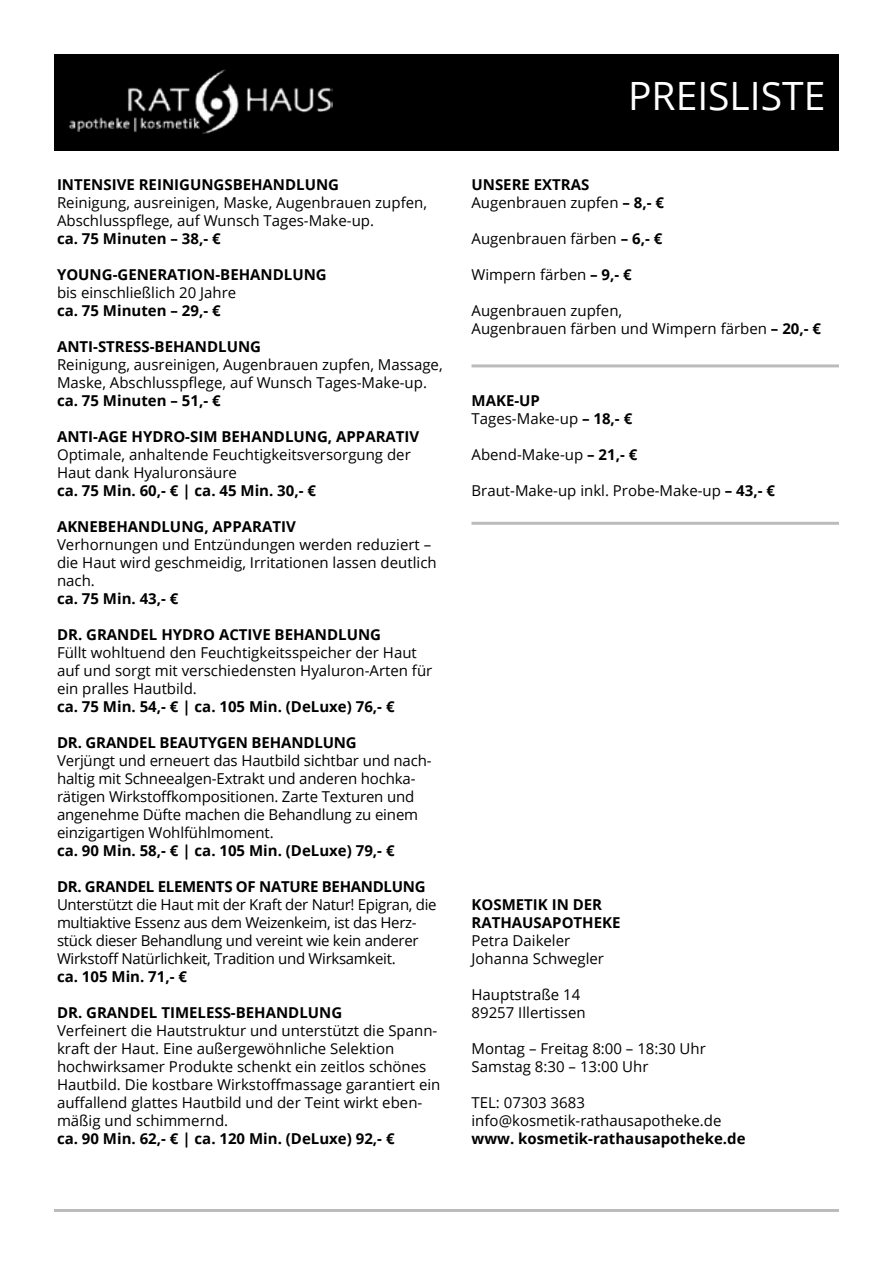
<style>
.page{position:relative;width:893px;height:1263px;background:#fff}
.page>*{position:absolute;margin:0;border:0;box-sizing:border-box;transform-origin:0 0}
.t1{font:39px "Open Sans";color:#fff}
.t2{font:15px/18px "Open Sans";color:#000}
.t3{font:700 15px/18px "Open Sans";color:#000}
.t4{font:15px/18px "Open Sans";letter-spacing:-.02em;color:#000}
.t5{font:700 15px "Open Sans";letter-spacing:-.02em;color:#000}
.s1{font-weight:400}
.s2{font-weight:700}
</style>
<div class="page">
<div style="left:54px;top:54px;width:785px;height:97px;background:#000"></div>
<hr style="left:471px;top:364px;width:368px;height:3px;background:#000">
<hr style="left:54px;top:1209px;width:785px;height:3px;background:#000">
<hr style="left:471px;top:522px;width:368px;height:3px;background:#000">
<img style="left:68px;top:69px;width:264px;height:66px">
<p class="t3" style="left:57px;top:175px;width:284px">INTENSIVE REINIGUNGSBEHANDLUNG</p>
<p class="t2" style="left:57px;top:193px;width:372px">Reinigung, ausreinigen, Maske, Augenbrauen zupfen,<br>Abschlusspflege, auf Wunsch Tages-Make-up.</p>
<p class="t3" style="left:57px;top:229px;width:165px">ca. 75 Minuten – 38,- €</p>
<p class="t3" style="left:57px;top:265px;width:271px">YOUNG-GENERATION-BEHANDLUNG</p>
<p class="t2" style="left:57px;top:283px;width:181px">bis einschließlich 20 Jahre</p>
<p class="t3" style="left:57px;top:301px;width:165px">ca. 75 Minuten – 29,- €</p>
<p class="t3" style="left:57px;top:337px;width:206px">ANTI-STRESS-BEHANDLUNG</p>
<p class="t2" style="left:57px;top:355px;width:387px">Reinigung, ausreinigen, Augenbrauen zupfen, Massage,<br>Maske, Abschlusspflege, auf Wunsch Tages-Make-up.</p>
<p class="t3" style="left:57px;top:391px;width:165px">ca. 75 Minuten – 51,- €</p>
<p class="t3" style="left:57px;top:427px;width:364px">ANTI-AGE HYDRO-SIM BEHANDLUNG, APPARATIV</p>
<p class="t2" style="left:57px;top:445px;width:355px">Optimale, anhaltende Feuchtigkeitsversorgung der<br>Haut dank Hyaluronsäure</p>
<p class="t3" style="left:57px;top:481px;width:261px">ca. 75 Min. 60,- € | ca. 45 Min. 30,- €</p>
<p class="t3" style="left:57px;top:517px;width:240px">AKNEBEHANDLUNG, APPARATIV</p>
<p class="t2" style="left:57px;top:535px;width:381px">Verhornungen und Entzündungen werden reduziert – die Haut wird geschmeidig, Irritationen lassen deutlich nach.</p>
<p class="t3" style="left:57px;top:589px;width:123px">ca. 75 Min. 43,- €</p>
<p class="t3" style="left:57px;top:625px;width:326px">DR. GRANDEL HYDRO ACTIVE BEHANDLUNG</p>
<p class="t2" style="left:57px;top:643px;width:377px">Füllt wohltuend den Feuchtigkeitsspeicher der Haut auf und sorgt mit verschiedensten Hyaluron-Arten für ein pralles Hautbild.</p>
<p class="t3" style="left:57px;top:697px;width:339px">ca. 75 Min. 54,- € | ca. 105 Min. (DeLuxe) 76,- €</p>
<p class="t3" style="left:57px;top:733px;width:301px">DR. GRANDEL BEAUTYGEN BEHANDLUNG</p>
<p class="t2" style="left:57px;top:751px;width:376px">Verjüngt und erneuert das Hautbild sichtbar und nach&shy;haltig mit Schneealgen-Extrakt und anderen hochka&shy;rätigen Wirkstoffkompositionen. Zarte Texturen und angenehme Düfte machen die Behandlung zu einem einzigartigen Wohlfühlmoment.</p>
<p class="t3" style="left:57px;top:841px;width:339px">ca. 90 Min. 58,- € | ca. 105 Min. (DeLuxe) 79,- €</p>
<p class="t5" style="left:57px;top:876px;width:370px">DR. GRANDEL ELEMENTS OF NATURE BEHANDLUNG</p>
<p class="t4" style="left:57px;top:895px;width:381px">Unterstützt die Haut mit der Kraft der Natur! Epigran, die multiaktive Essenz aus dem Weizenkeim, ist das Herz&shy;stück dieser Behandlung und vereint wie kein anderer Wirkstoff Natürlichkeit, Tradition und Wirksamkeit.</p>
<p class="t3" style="left:57px;top:967px;width:132px">ca. 105 Min. 71,- €</p>
<p class="t3" style="left:57px;top:1003px;width:287px">DR. GRANDEL TIMELESS-BEHANDLUNG</p>
<p class="t2" style="left:57px;top:1021px;width:385px">Verfeinert die Hautstruktur und unterstützt die Spann&shy;kraft der Haut. Eine außergewöhnliche Selektion hochwirksamer Produkte schenkt ein zeitlos schönes Hautbild. Die kostbare Wirkstoffmassage garantiert ein auffallend glattes Hautbild und der Teint wirkt eben&shy;mäßig und schimmernd.</p>
<p class="t3" style="left:57px;top:1129px;width:339px">ca. 90 Min. 62,- € | ca. 120 Min. (DeLuxe) 92,- €</p>
<h1 class="t1" style="left:628px;top:69px;width:199px">PREISLISTE</h1>
<p class="t3" style="left:471px;top:175px;width:194px">UNSERE EXTRAS<br><span class="s1">Augenbrauen zupfen</span> – 8,- €</p>
<p class="t2" style="left:471px;top:229px;width:192px">Augenbrauen färben <span class="s2">– 6,- €</span></p>
<p class="t2" style="left:471px;top:265px;width:162px">Wimpern färben <span class="s2">– 9,- €</span></p>
<p class="t2" style="left:471px;top:301px;width:351px">Augenbrauen zupfen,<br>Augenbrauen färben und Wimpern färben <span class="s2">– 20,- €</span></p>
<p class="t3" style="left:471px;top:391px;width:162px">MAKE-UP<br><span class="s1">Tages-Make-up</span> – 18,- €</p>
<p class="t2" style="left:471px;top:445px;width:167px">Abend-Make-up <span class="s2">– 21,- €</span></p>
<p class="t2" style="left:471px;top:481px;width:305px">Braut-Make-up inkl. Probe-Make-up <span class="s2">– 43,- €</span></p>
<p class="t3" style="left:471px;top:895px;width:150px">KOSMETIK IN DER<br>RATHAUSAPOTHEKE</p>
<p class="t2" style="left:471px;top:931px;width:134px">Petra Daikeler<br>Johanna Schwegler</p>
<p class="t2" style="left:471px;top:985px;width:116px">Hauptstraße 14<br>89257 Illertissen</p>
<p class="t2" style="left:471px;top:1039px;width:236px">Montag – Freitag 8:00 – 18:30 Uhr<br>Samstag 8:30 – 13:00 Uhr</p>
<p class="t2" style="left:471px;top:1093px;width:251px">TEL: 07303 3683 info@kosmetik-rathausapotheke.de</p>
<p class="t3" style="left:471px;top:1129px;width:276px">www. kosmetik-rathausapotheke.de</p>
</div>
